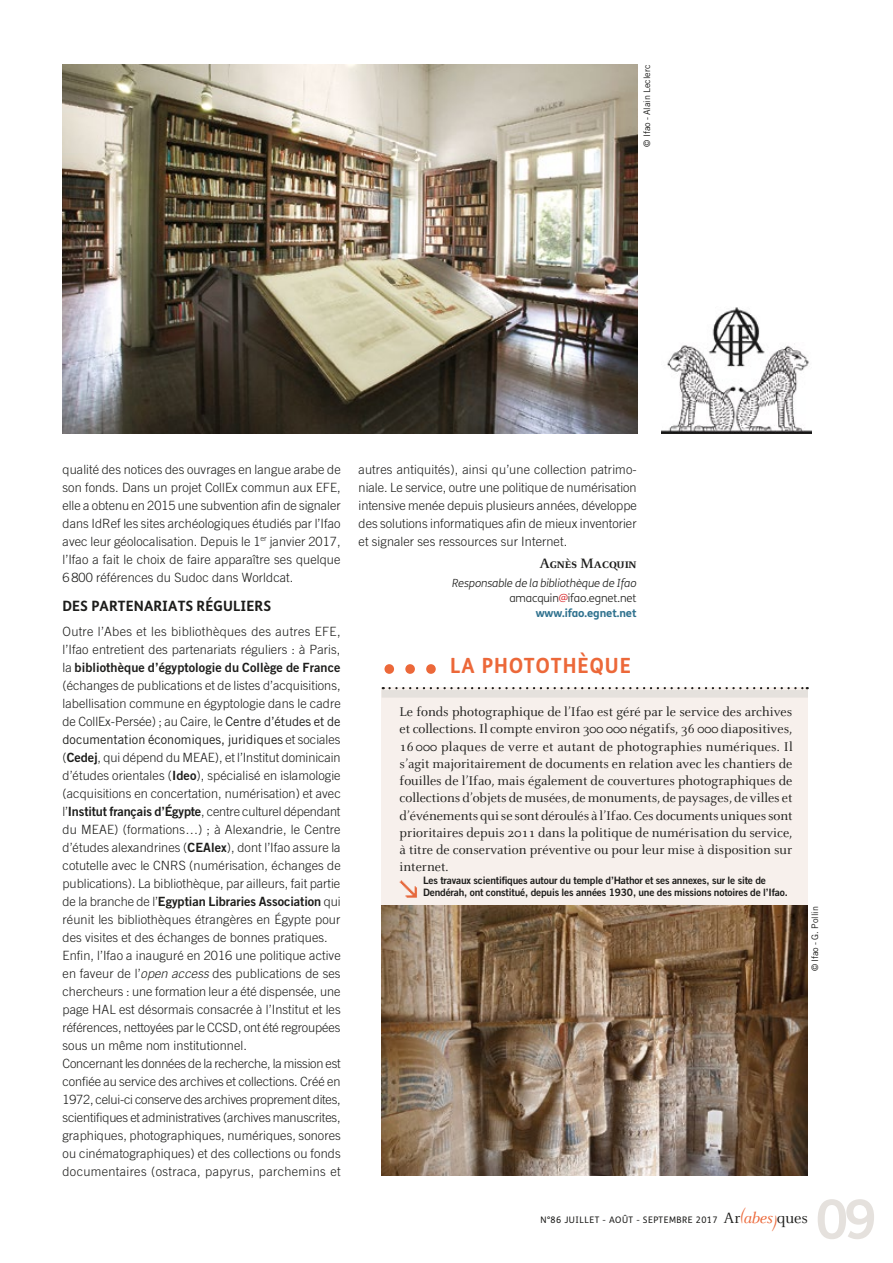
<style>
.page{position:relative;width:893px;height:1263px;background:#fff}
.page>*{position:absolute;margin:0;border:0;box-sizing:border-box;transform-origin:0 0}
.t1{font:700 58.5px "FS Me";color:#ec6839;scale:.95 1}
.t2{font:54px "Trade Gothic Bold Two";color:#e5e1dd}
.t3{font:700 21px "FS Me";letter-spacing:.05em;color:#ec6839;scale:.95 1}
.t4{font:700 15px "Celeste Caps";letter-spacing:-.01em;color:#1d1d1b}
.t5{font:700 14.25px "FS Me";letter-spacing:.005em;color:#1d1d1b}
.t6{font:13.95px/17.2px "Celeste";color:#1d1d1b;text-align:justify}
.t7{font:300 12.75px/18px "Trade Gothic";letter-spacing:.005em;color:#1d1d1b;text-align:justify}
.t8{font:12.75px "Trade Gothic Bold Two";letter-spacing:-.005em;color:#1d1d1b}
.t9{font:italic 300 11.25px/15px "FS Me";letter-spacing:-.01em;color:#1d1d1b;text-align:right}
.t10{font:10.2px/12.3px "Trade Gothic Bold Two";letter-spacing:-.015em;color:#1d1d1b}
.t11{font:9px "FS Me";letter-spacing:.05em;color:#1d1d1b}
.t12{font:9px "Trade Gothic";letter-spacing:-.005em;color:#1d1d1b}
.s1{font-family:"Trade Gothic";font-weight:300}
.s2{font-weight:400}
.s3{font-family:"Trade Gothic Bold Two";font-weight:400}
.s4{font-style:italic}
.s5{font-style:normal}
.s6{font-style:normal;color:#d51c20}
.s7{font-weight:700;font-style:normal;color:#2e718e}
.s8{font-family:"Celeste";font-size:16.5px}
.s9{font-family:"Celeste";font-style:italic;font-size:16.5px;color:#ec6839}
</style>
<div class="page">
<img style="left:63px;top:65px;width:575px;height:369px">
<img style="left:382px;top:904px;width:426px;height:272px">
<img style="left:662px;top:307px;width:150px;height:127px">
<div style="left:382px;top:687px;width:426px;height:217px;background:#f7f0ec"></div>
<svg style="left:383px;top:687px;width:425px;height:2px"></svg>
<div style="left:382px;top:690px;width:426px;height:8px;background:#e5e1dd"></div>
<img style="left:399px;top:880px;width:18px;height:18px">
<p class="t12" style="left:642px;top:147px;width:83px;rotate:-90deg">© Ifao - Alain Leclerc</p>
<p class="t7" style="left:63px;top:460px;width:280px">qualité des notices des ouvrages en langue arabe de son fonds. Dans un projet CollEx commun aux EFE, elle a obtenu en 2015 une subvention afin de signaler dans IdRef les sites archéologiques étudiés par l’Ifao avec leur géolocalisation. Depuis le 1<sup>er</sup> janvier 2017, l’Ifao a fait le choix de faire apparaître ses quelque 6800 références du Sudoc dans Worldcat.</p>
<p class="t5" style="left:63px;top:595px;width:210px">DES PARTENARIATS RÉGULIERS</p>
<p class="t7" style="left:63px;top:622px;width:280px">Outre l’Abes et les bibliothèques des autres EFE, l’Ifao entretient des partenariats réguliers : à Paris,</p>
<p class="t8" style="left:63px;top:659px;width:279px"><span class="s1">la</span> bibliothèque d’égyptologie du Collège de France</p>
<p class="t7" style="left:63px;top:676px;width:280px">(échanges de publications et de listes d’acquisitions, labellisation commune en égyptologie dans le cadre de CollEx-Persée) ; au Caire, le <span class="s2">Centre d’études et de documentation économiques, juridiques</span> et sociales (<span class="s3">Cedej</span>, qui dépend du MEAE), et l’Institut dominicain d’études orientales (<span class="s3">Ideo</span>), spécialisé en islamologie (acquisitions en concertation, numérisation) et avec l’<span class="s3">I nstitut français d’Égypte</span>, centre culturel dépendant du MEAE) (formations…) ; à Alexandrie, le Centre d’études alexandrines (<span class="s3">CEAlex</span>), dont l’Ifao assure la cotutelle avec le CNRS (numérisation, échanges de publications). La bibliothèque, par ailleurs, fait partie</p>
<p class="t8" style="left:63px;top:893px;width:280px"><span class="s1">de la branche de l’</span>Egyptian Libraries Association <span class="s1">qui</span></p>
<p class="t7" style="left:63px;top:910px;width:280px;text-align:left">réunit les bibliothèques étrangères en Égypte pour des visites et des échanges de bonnes pratiques.<br>Enfin, l’Ifao a inauguré en 2016 une politique active en faveur de l’<span class="s4">open access</span> des publications de ses chercheurs : une formation leur a été dispensée, une page HAL est désormais consacrée à l’Institut et les références, nettoyées par le CCSD, ont été regroupées sous un même nom institutionnel.<br>Concernant les données de la recherche, la mission est confiée au service des archives et collections. Créé en 1972, celui-ci conserve des archives proprement dites, scientifiques et administratives (archives manuscrites, graphiques, photographiques, numériques, sonores ou cinématographiques) et des collections ou fonds documentaires (ostraca, papyrus, parchemins et</p>
<p class="t7" style="left:359px;top:460px;width:280px">autres antiquités), ainsi qu’une collection patrimo&shy;niale. Le service, outre une politique de numérisation intensive menée depuis plusieurs années, développe des solutions informatiques afin de mieux inventorier et signaler ses ressources sur Internet.</p>
<p class="t4" style="left:539px;top:555px;width:99px">Agnès Macquin</p>
<p class="t9" style="left:452px;top:575px;width:186px">Responsable de la bibliothèque de Ifao <span class="s5">amacquin</span><span class="s6">@</span><span class="s5">ifao.egnet.net<br></span><span class="s7">WWW.IFAO.EGNET.NET</span></p>
<h1 class="t1" style="left:383px;top:607px;width:59px">. . .</h1>
<h3 class="t3" style="left:446px;top:649px;width:196px">LA PHOTOTHÈQUE</h3>
<p class="t6" style="left:400px;top:703px;width:395px">Le fonds photographique de l’Ifao est géré par le service des archives et collections. Il compte environ 300 000 négatifs, 36 000 diapositives, 16 000 plaques de verre et autant de photographies numériques. Il s’agit majoritairement de documents en relation avec les chantiers de fouilles de l’Ifao, mais également de couvertures photographiques de collections d’objets de musées, de monuments, de paysages, de villes et d’événements qui se sont déroulés à l’Ifao. Ces documents uniques sont prioritaires depuis 2011 dans la politique de numérisation du service, à titre de conservation préventive ou pour leur mise à disposition sur internet.</p>
<p class="t10" style="left:423px;top:873px;width:366px">Les travaux scientifiques autour du temple d’Hathor et ses annexes, sur le site de<br>Dendérah, ont constitué, depuis les années 1930, une des missions notoires de l’Ifao.</p>
<p class="t12" style="left:809px;top:971px;width:66px;rotate:-90deg">© Ifao - G. Pollin</p>
<p class="t11" style="left:540px;top:1214px;width:269px">N°86 JUILLET - AOÛT - SEPTEMBRE 2017 <span class="s8">Ar</span><sup>(</sup><span class="s9">abes)</span><span class="s8">ques</span></p>
<h2 class="t2" style="left:815px;top:1186px;width:63px">09</h2>
</div>
